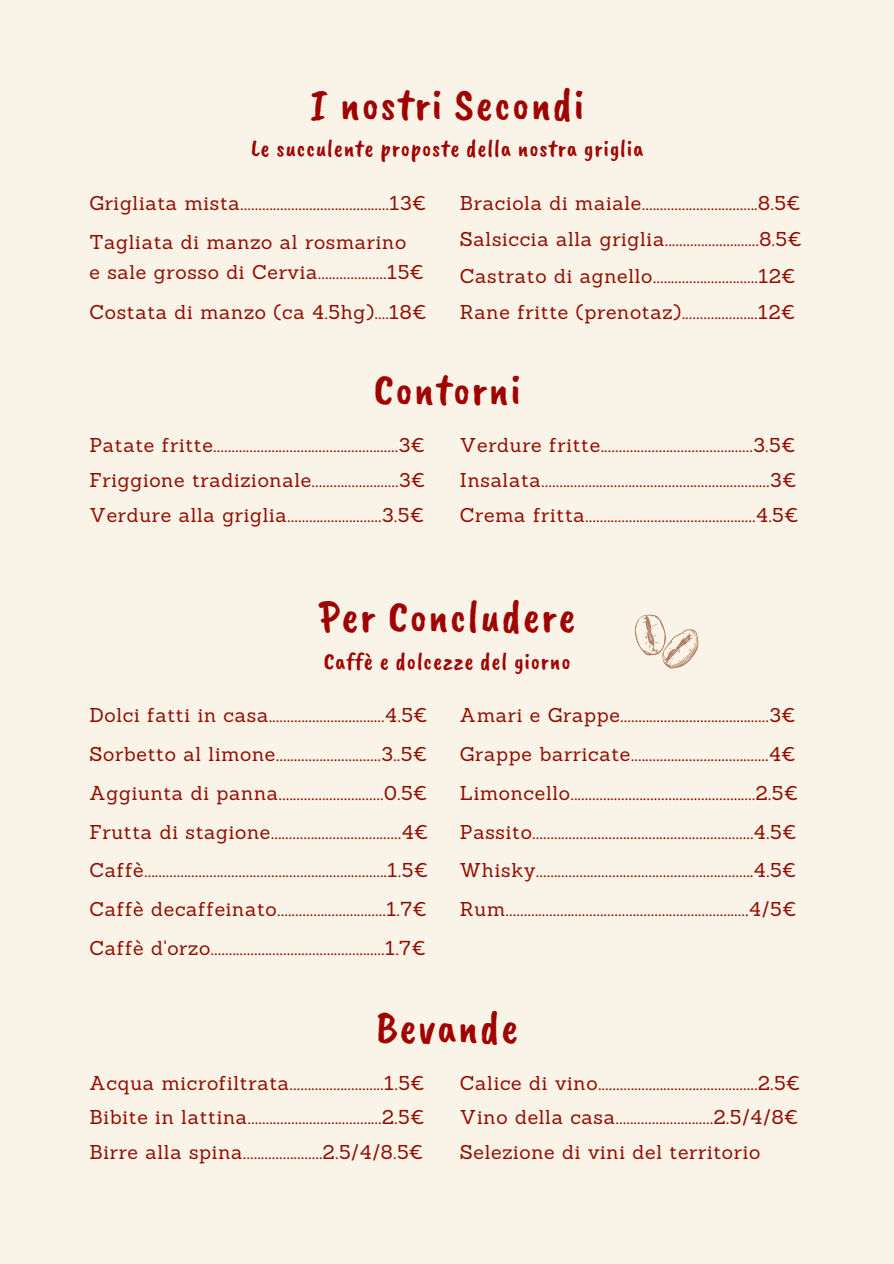
<style>
.page{position:relative;width:894px;height:1264px;background:#fff}
.page>*{position:absolute;margin:0;border:0;box-sizing:border-box;transform-origin:0 0}
.t1{font:45px "Caveat Brush";letter-spacing:.035em;color:#9f0200}
.t2{font:24px "Caveat Brush";letter-spacing:.035em;color:#9f0200}
.t3{font:19.5px/38.8px "Sanchez";letter-spacing:.035em;color:#910c00}
</style>
<div class="page">
<div style="left:0;top:0;width:893px;height:1263px;background:#faf3e7"></div>
<svg style="left:634px;top:614px;width:65px;height:55px"></svg>
<h1 class="t1" style="left:310px;top:76px;width:275px">I nostri Secondi</h1>
<p class="t2" style="left:251px;top:133px;width:394px">Le succulente proposte della nostra griglia</p>
<p class="t3" style="left:89px;top:183px;width:338px">Grigliata mista.........................................13€<br>Tagliata di manzo al rosmarino</p>
<p class="t3" style="left:89px;top:252px;width:336px">e sale grosso di Cervia...................15€</p>
<p class="t3" style="left:89px;top:293px;width:338px">Costata di manzo (ca 4.5hg)....18€</p>
<p class="t3" style="left:460px;top:184px;width:343px;line-height:36.6px">Braciola di maiale................................8.5€ Salsiccia alla griglia..........................8.5€ Castrato di agnello.............................12€ Rane fritte (prenotaz).....................12€</p>
<h1 class="t1" style="left:373px;top:361px;width:148px">Contorni</h1>
<p class="t3" style="left:89px;top:427px;width:337px;line-height:35px">Patate fritte...................................................3€<br>Friggione tradizionale........................3€</p>
<p class="t3" style="left:89px;top:495px;width:336px">Verdure alla griglia..........................3.5€</p>
<p class="t3" style="left:460px;top:427px;width:340px;line-height:35px">Verdure fritte..........................................3.5€<br>Insalata...............................................................3€<br>Crema fritta...............................................4.5€</p>
<h1 class="t1" style="left:319px;top:588px;width:258px">Per Concludere</h1>
<p class="t2" style="left:323px;top:645px;width:248px">Caffè e dolcezze del giorno</p>
<p class="t3" style="left:89px;top:695px;width:339px">Dolci fatti in casa................................4.5€</p>
<p class="t3" style="left:89px;top:734px;width:339px">Sorbetto al limone.............................3..5€</p>
<p class="t3" style="left:89px;top:773px;width:340px">Aggiunta di panna.............................0.5€<br>Frutta di stagione....................................4€</p>
<p class="t3" style="left:89px;top:851px;width:340px;text-align:justify">Caffè...................................................................1.5€ Caffè decaffeinato..............................1.7€ Caffè d'orzo................................................1.7€</p>
<p class="t3" style="left:460px;top:695px;width:337px">Amari e Grappe.........................................3€</p>
<p class="t3" style="left:460px;top:734px;width:339px">Grappe barricate......................................4€ Limoncello...................................................2.5€ Passito.............................................................4.5€ Whisky............................................................4.5€ Rum...................................................................4/5€</p>
<h1 class="t1" style="left:376px;top:998px;width:143px">Bevande</h1>
<p class="t3" style="left:89px;top:1064px;width:336px;line-height:35px;text-align:justify">Acqua microfiltrata..........................1.5€ Bibite in lattina.....................................2.5€ Birre alla spina......................2.5/4/8.5€</p>
<p class="t3" style="left:460px;top:1064px;width:342px;line-height:35px">Calice di vino............................................2.5€<br>Vino della casa...........................2.5/4/8€</p>
<p class="t3" style="left:460px;top:1132px;width:302px">Selezione di vini del territorio</p>
</div>
